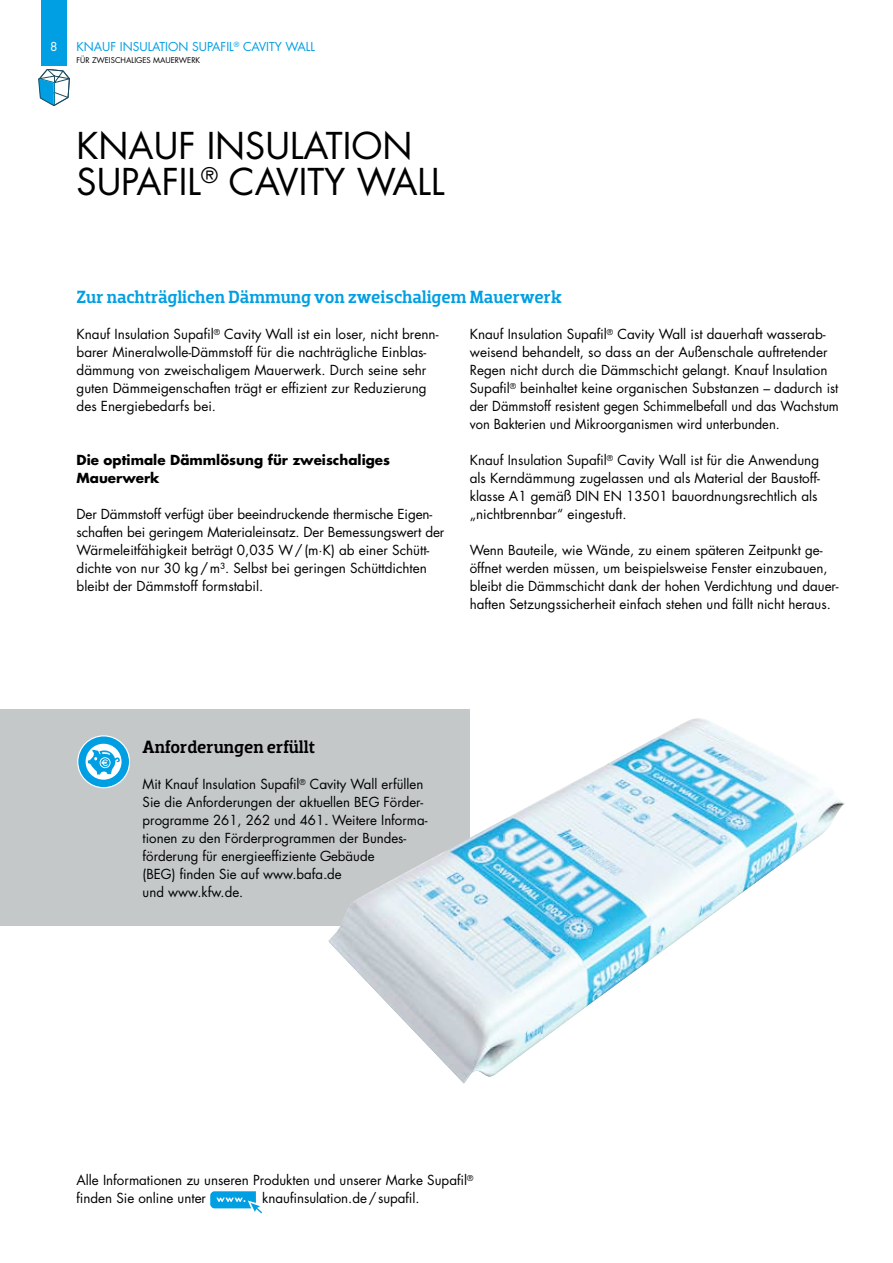
<style>
.page{position:relative;width:893px;height:1263px;background:#fff}
.page>*{position:absolute;margin:0;border:0;box-sizing:border-box;transform-origin:0 0}
.t1{font:36px/36px "Futura Std";color:#000}
.t2{font:500 18px "Dobra Slab";color:#009fe3}
.t3{font:500 18px "Dobra Slab";color:#000}
.t4{font:13.5px/18px "Futura Std";color:#000}
.t5{font:700 13.5px/18px "Futura Std";color:#000}
.t6{font:12px "Futura Std";color:#009fe3}
.t7{font:12px "Futura Std";color:#fff}
.t8{font:7.65px "Futura Std";color:#000}
</style>
<div class="page">
<svg style="left:38px;top:69px;width:32px;height:37px"></svg>
<div style="left:0;top:709px;width:470px;height:217px;background:#c4c8c9"></div>
<img style="left:329px;top:718px;width:516px;height:365px">
<svg style="left:78px;top:736px;width:52px;height:52px"></svg>
<div style="left:77px;top:735px;width:53px;height:53px;border:1px solid #fff;border-radius:50%"></div>
<svg style="left:86px;top:744px;width:36px;height:36px"></svg>
<svg style="left:210px;top:1191px;width:52px;height:22px"></svg>
<div style="left:41px;top:0;width:26px;height:65px;background:#009fe3"></div>
<p class="t7" style="left:50px;top:39px;width:9px">8</p>
<p class="t6" style="left:77px;top:39px;width:240px">KNAUF INSULATION SUPAFIL<sup>®</sup> CAVITY WALL</p>
<p class="t8" style="left:77px;top:55px;width:125px">FÜR ZWEISCHALIGES MAUERWERK</p>
<h1 class="t1" style="left:77px;top:128px;width:370px">KNAUF INSULATION<br>SUPAFIL<sup>®</sup> CAVITY WALL</h1>
<h2 class="t2" style="left:77px;top:286px;width:486px">Zur nachträglichen Dämmung von zweischaligem Mauerwerk</h2>
<p class="t4" style="left:77px;top:325px;width:363px">Knauf Insulation Supafil<sup>®</sup> Cavity Wall ist ein loser, nicht brenn&shy;barer Mineralwolle-Dämmstoff für die nachträgliche Einblas&shy;dämmung von zweischaligem Mauerwerk. Durch seine sehr guten Dämmeigenschaften trägt er effizient zur Reduzierung des Energiebedarfs bei.</p>
<p class="t5" style="left:77px;top:451px;width:315px">Die optimale Dämmlösung für zweischaliges<br>Mauerwerk</p>
<p class="t4" style="left:77px;top:505px;width:369px">Der Dämmstoff verfügt über beeindruckende thermische Eigen&shy;schaften bei geringem Materialeinsatz. Der Bemessungswert der Wärmeleitfähigkeit beträgt 0,035 W/(m·K) ab einer Schütt&shy;dichte von nur 30 kg/m³. Selbst bei geringen Schüttdichten bleibt der Dämmstoff formstabil.</p>
<p class="t4" style="left:470px;top:325px;width:371px">Knauf Insulation Supafil<sup>®</sup> Cavity Wall ist dauerhaft wasserab&shy;weisend behandelt, so dass an der Außenschale auftretender Regen nicht durch die Dämmschicht gelangt. Knauf Insulation Supafil<sup>®</sup> beinhaltet keine organischen Substanzen – dadurch ist der Dämmstoff resistent gegen Schimmelbefall und das Wachstum von Bakterien und Mikroorganismen wird unterbunden.</p>
<p class="t4" style="left:470px;top:451px;width:352px">Knauf Insulation Supafil<sup>®</sup> Cavity Wall ist für die Anwendung als Kerndämmung zugelassen und als Material der Baustoff&shy;klasse A1 gemäß DIN EN 13501 bauordnungsrechtlich als „nichtbrennbar“ eingestuft.</p>
<p class="t4" style="left:470px;top:541px;width:370px">Wenn Bauteile, wie Wände, zu einem späteren Zeitpunkt ge&shy;öffnet werden müssen, um beispielsweise Fenster einzubauen, bleibt die Dämmschicht dank der hohen Verdichtung und dauer&shy;haften Setzungssicherheit einfach stehen und fällt nicht heraus.</p>
<h2 class="t3" style="left:143px;top:736px;width:174px">Anforderungen erfüllt</h2>
<p class="t4" style="left:143px;top:775px;width:286px">Mit Knauf Insulation Supafil<sup>®</sup> Cavity Wall erfüllen Sie die Anforderungen der aktuellen BEG Förder&shy;programme 261, 262 und 461. Weitere Informa&shy;tionen zu den Förderprogrammen der Bundes&shy;förderung für energieeffiziente Gebäude<br>(BEG) finden Sie auf www.bafa.de<br>und www.kfw.de.</p>
<p class="t4" style="left:77px;top:1171px;width:398px">Alle Informationen zu unseren Produkten und unserer Marke Supafil<sup>® </sup>finden Sie online unter</p>
<p class="t4" style="left:262px;top:1189px;width:159px">knaufinsulation.de/supafil.</p>
</div>
